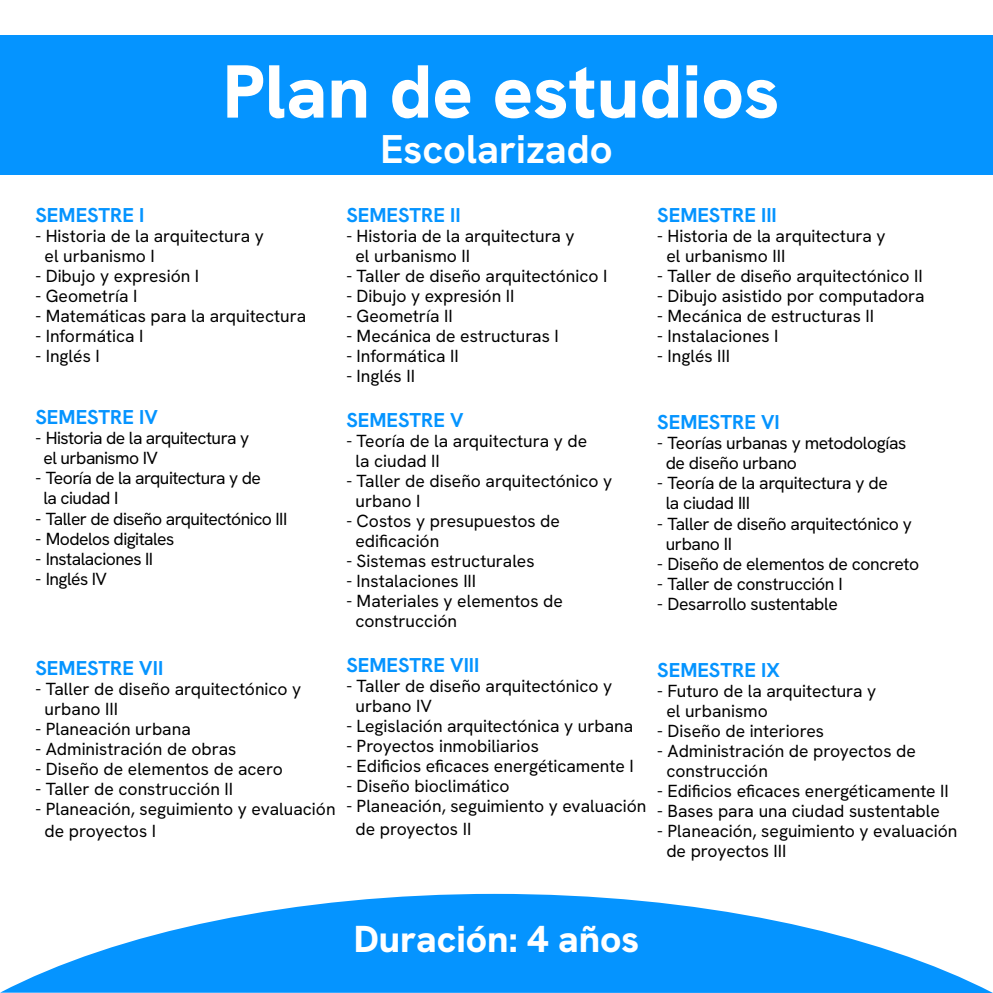
<style>
.page{position:relative;width:993px;height:993px;background:#fff}
.page>*{position:absolute;margin:0;border:0;box-sizing:border-box;transform-origin:0 0}
.t1{font:800 75px "Hanken Grotesk";color:#fff}
.t2{font:700 40px "Hanken Grotesk";color:#fff}
.t3{font:800 37.5px "Hanken Grotesk";color:#fff}
.t4{font:700 20px "Hanken Grotesk";color:#0594ff}
.t5{font:17.5px/20px "Hanken Grotesk";color:#000}
.t6{font:17.5px/20px "Hanken Grotesk";letter-spacing:-.02em;color:#000}
.t7{font:17.5px/20px "Hanken Grotesk";letter-spacing:-.03em;color:#000}
</style>
<div class="page">
<svg style="left:1px;top:893px;width:990px;height:99px;fill:#0594ff"></svg>
<div style="left:0;top:35px;width:992px;height:139px;background:#0594ff"></div>
<h1 class="t1" style="left:222px;top:43px;width:558px">Plan de estudios</h1>
<h2 class="t2" style="left:380px;top:123px;width:234px">Escolarizado</h2>
<p class="t4" style="left:35px;top:202px;width:111px">SEMESTRE I</p>
<p class="t5" style="left:45px;top:225px;width:221px;text-indent:-9px">- Historia de la arquitectura y el urbanismo I</p>
<p class="t5" style="left:35px;top:265px;width:165px">- Dibujo y expresión I</p>
<p class="t5" style="left:35px;top:285px;width:103px">- Geometría I</p>
<p class="t5" style="left:35px;top:305px;width:272px">- Matemáticas para la arquitectura</p>
<p class="t5" style="left:35px;top:325px;width:110px">- Informática I</p>
<p class="t5" style="left:35px;top:345px;width:66px">- Inglés I</p>
<p class="t4" style="left:35px;top:404px;width:124px">SEMESTRE IV</p>
<p class="t7" style="left:43px;top:428px;width:207px;text-indent:-8px">- Historia de la arquitectura y el urbanismo IV</p>
<p class="t7" style="left:43px;top:468px;width:219px;text-indent:-8px">- Teoría de la arquitectura y de la ciudad I</p>
<p class="t7" style="left:35px;top:508px;width:253px">- Taller de diseño arquitectónico III</p>
<p class="t7" style="left:35px;top:528px;width:140px">- Modelos digitales</p>
<p class="t7" style="left:35px;top:548px;width:119px">- Instalaciones II</p>
<p class="t7" style="left:35px;top:568px;width:73px">- Inglés IV</p>
<p class="t4" style="left:35px;top:654px;width:129px">SEMESTRE VII</p>
<p class="t5" style="left:45px;top:678px;width:258px;text-indent:-9px">- Taller de diseño arquitectónico y urbano III</p>
<p class="t5" style="left:35px;top:718px;width:157px">- Planeación urbana</p>
<p class="t5" style="left:35px;top:738px;width:202px">- Administración de obras</p>
<p class="t5" style="left:35px;top:758px;width:249px">- Diseño de elementos de acero</p>
<p class="t5" style="left:35px;top:778px;width:199px">- Taller de construcción II</p>
<p class="t5" style="left:45px;top:796px;width:292px;line-height:22.5px;text-indent:-9px">- Planeación, seguimiento y evaluación de proyectos I</p>
<p class="t4" style="left:346px;top:202px;width:116px">SEMESTRE II</p>
<p class="t5" style="left:355px;top:225px;width:221px;text-indent:-9px">- Historia de la arquitectura y el urbanismo II</p>
<p class="t5" style="left:346px;top:265px;width:262px">- Taller de diseño arquitectónico I</p>
<p class="t5" style="left:346px;top:285px;width:169px">- Dibujo y expresión II</p>
<p class="t5" style="left:346px;top:305px;width:108px">- Geometría II</p>
<p class="t5" style="left:346px;top:325px;width:214px">- Mecánica de estructuras I</p>
<p class="t5" style="left:346px;top:345px;width:114px">- Informática II</p>
<p class="t5" style="left:346px;top:365px;width:70px">- Inglés II</p>
<p class="t4" style="left:346px;top:407px;width:119px">SEMESTRE V</p>
<p class="t5" style="left:355px;top:430px;width:233px;text-indent:-9px">- Teoría de la arquitectura y de la ciudad II</p>
<p class="t5" style="left:355px;top:470px;width:258px;text-indent:-9px">- Taller de diseño arquitectónico y urbano I</p>
<p class="t5" style="left:355px;top:510px;width:206px;text-indent:-9px">- Costos y presupuestos de edificación</p>
<p class="t5" style="left:346px;top:550px;width:190px">- Sistemas estructurales</p>
<p class="t5" style="left:346px;top:570px;width:131px">- Instalaciones III</p>
<p class="t5" style="left:355px;top:590px;width:209px;text-indent:-9px">- Materiales y elementos de construcción</p>
<p class="t4" style="left:346px;top:652px;width:134px">SEMESTRE VIII</p>
<p class="t5" style="left:355px;top:675px;width:258px;text-indent:-9px">- Taller de diseño arquitectónico y urbano IV</p>
<p class="t5" style="left:346px;top:715px;width:288px">- Legislación arquitectónica y urbana</p>
<p class="t5" style="left:346px;top:735px;width:194px">- Proyectos inmobiliarios</p>
<p class="t5" style="left:346px;top:755px;width:289px">- Edificios eficaces energéticamente I</p>
<p class="t5" style="left:346px;top:775px;width:165px">- Diseño bioclimático</p>
<p class="t5" style="left:355px;top:794px;width:292px;line-height:22.5px;text-indent:-9px">- Planeación, seguimiento y evaluación de proyectos II</p>
<p class="t4" style="left:657px;top:202px;width:121px">SEMESTRE III</p>
<p class="t5" style="left:666px;top:225px;width:221px;text-indent:-9px">- Historia de la arquitectura y el urbanismo III</p>
<p class="t5" style="left:657px;top:265px;width:267px">- Taller de diseño arquitectónico II</p>
<p class="t5" style="left:657px;top:285px;width:269px">- Dibujo asistido por computadora</p>
<p class="t5" style="left:657px;top:305px;width:218px">- Mecánica de estructuras II</p>
<p class="t5" style="left:657px;top:325px;width:123px">- Instalaciones I</p>
<p class="t5" style="left:657px;top:345px;width:74px">- Inglés III</p>
<p class="t4" style="left:657px;top:409px;width:124px">SEMESTRE VI</p>
<p class="t6" style="left:665px;top:433px;width:242px;text-indent:-8px">- Teorías urbanas y metodologías de diseño urbano</p>
<p class="t6" style="left:665px;top:473px;width:224px;text-indent:-8px">- Teoría de la arquitectura y de la ciudad III</p>
<p class="t6" style="left:665px;top:513px;width:248px;text-indent:-8px">- Taller de diseño arquitectónico y urbano II</p>
<p class="t6" style="left:657px;top:553px;width:263px">- Diseño de elementos de concreto</p>
<p class="t6" style="left:657px;top:573px;width:187px">- Taller de construcción I</p>
<p class="t6" style="left:657px;top:593px;width:182px">- Desarrollo sustentable</p>
<p class="t4" style="left:657px;top:657px;width:124px">SEMESTRE IX</p>
<p class="t5" style="left:666px;top:680px;width:211px;text-indent:-9px">- Futuro de la arquitectura y el urbanismo</p>
<p class="t5" style="left:657px;top:720px;width:168px">- Diseño de interiores</p>
<p class="t5" style="left:666px;top:740px;width:251px;text-indent:-9px">- Administración de proyectos de construcción</p>
<p class="t5" style="left:657px;top:780px;width:293px">- Edificios eficaces energéticamente II</p>
<p class="t5" style="left:657px;top:800px;width:284px">- Bases para una ciudad sustentable</p>
<p class="t5" style="left:666px;top:820px;width:292px;text-indent:-9px">- Planeación, seguimiento y evaluación de proyectos III</p>
<h3 class="t3" style="left:353px;top:914px;width:287px">Duración: 4 años</h3>
</div>
